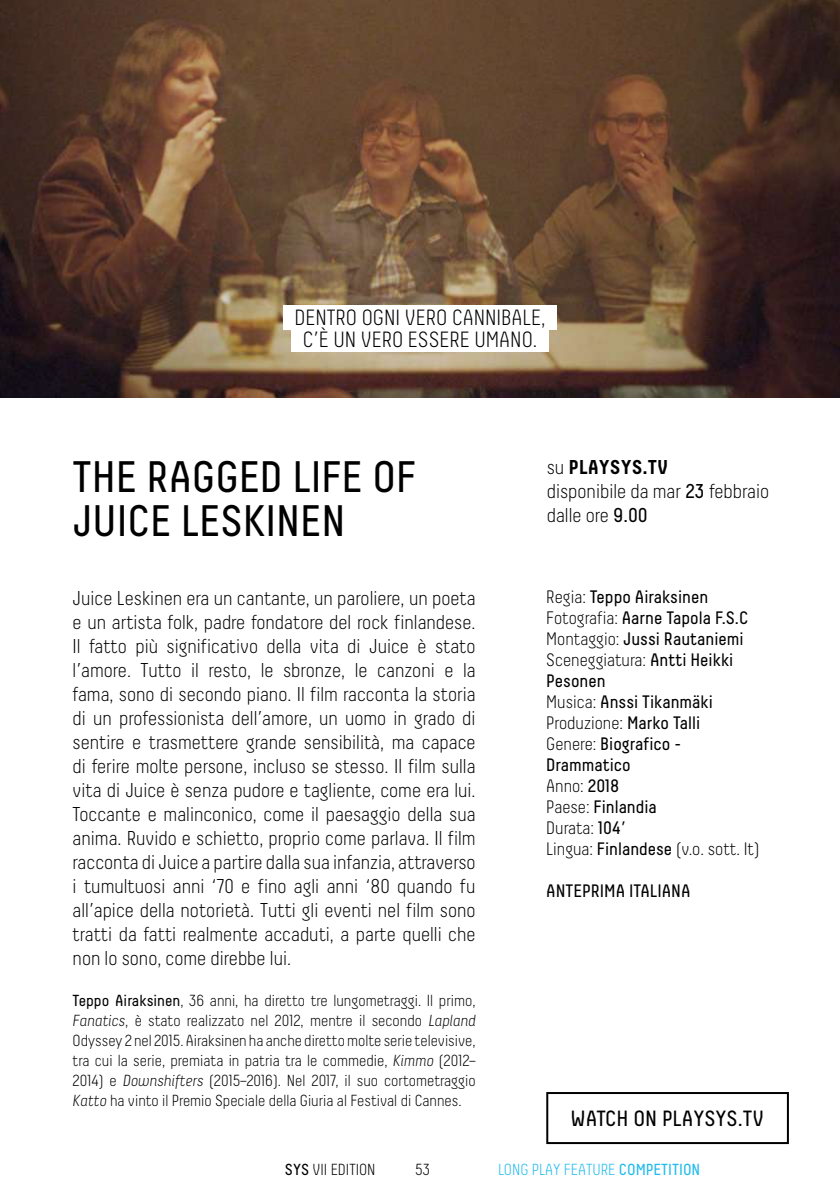
<style>
.page{position:relative;width:840px;height:1191px;background:#fff}
.page>*{position:absolute;margin:0;border:0;box-sizing:border-box;transform-origin:0 0}
.t1{font:44px/44px "Decima";color:#000}
.t2{font:300 22px/22px "Decima";color:#000;text-align:center}
.t3{font:22px "Decima";color:#000}
.t4{font:300 20px/24px "Decima";color:#000;text-align:justify}
.t5{font:18px/21px "Decima";color:#000}
.t6{font:300 16px/20px "Decima";color:#000;text-align:justify}
.t7{font:300 16px "Decima";color:#21bbee}
.s1{font-weight:400}
.s2{font-style:italic}
.s3{font-weight:700}
.s4{font-weight:300}
</style>
<div class="page">
<img style="left:0;top:0;width:839px;height:397px">
<div style="left:283px;top:305px;width:273px;height:25px;background:#fff"></div>
<div style="left:291px;top:327px;width:257px;height:25px;background:#fff"></div>
<div style="left:546px;top:1092px;width:242px;height:52px;border:2px solid #000"></div>
<p class="t2" style="left:294px;top:306px;width:252px">DENTRO OGNI VERO CANNIBALE,<br>C’È UN VERO ESSERE UMANO.</p>
<h1 class="t1" style="left:73px;top:455px;width:344px">THE RAGGED LIFE OF<br>JUICE LESKINEN</h1>
<p class="t4" style="left:73px;top:586px;width:404px">Juice Leskinen era un cantante, un paroliere, un poeta e un artista folk, padre fondatore del rock finlandese.<br>Il fatto più significativo della vita di Juice è stato l’amore. Tutto il resto, le sbronze, le canzoni e la fama, sono di secondo piano. Il film racconta la storia di un professionista dell’amore, un uomo in grado di sentire e trasmettere grande sensibilità, ma capace di ferire molte persone, incluso se stesso. Il film sulla vita di Juice è senza pudore e tagliente, come era lui.<br>Toccante e malinconico, come il paesaggio della sua anima. Ruvido e schietto, proprio come parlava. Il film racconta di Juice a partire dalla sua infanzia, attraverso i tumultuosi anni ‘70 e fino agli anni ‘80 quando fu all’apice della notorietà. Tutti gli eventi nel film sono tratti da fatti realmente accaduti, a parte quelli che non lo sono, come direbbe lui.</p>
<p class="t6" style="left:73px;top:990px;width:404px"><span class="s1">Teppo Airaksinen</span>, 36 anni, ha diretto tre lungometraggi. Il primo, <span class="s2">Fanatics</span>, è stato realizzato nel 2012, mentre il secondo <span class="s2">Lapland </span>Odyssey 2 nel 2015. Airaksinen ha anche diretto molte serie televisive, tra cui la serie, premiata in patria tra le commedie, <span class="s2">Kimmo</span> (2012– 2014) e <span class="s2">Downshifters</span> (2015–2016). Nel 2017, il suo cortometraggio <span class="s2">Katto</span> ha vinto il Premio Speciale della Giuria al Festival di Cannes.</p>
<p class="t4" style="left:546px;top:455px;width:224px;text-align:left">su <span class="s3">PLAYSYS.TV<br></span>disponibile da mar <span class="s1">23</span> febbraio dalle ore <span class="s1">9.00</span></p>
<p class="t5" style="left:546px;top:586px;width:214px"><span class="s4">Regia:</span> Teppo Airaksinen<br><span class="s4">Fotografia:</span> Aarne Tapola F.S.C<br><span class="s4">Montaggio:</span> Jussi Rautaniemi<br><span class="s4">Sceneggiatura:</span> Antti Heikki<br>Pesonen<br><span class="s4">Musica:</span> Anssi Tikanmäki<br><span class="s4">Produzione:</span> Marko Talli<br><span class="s4">Genere:</span> Biografico -<br>Drammatico<br><span class="s4">Anno:</span> 2018<br><span class="s4">Paese:</span> Finlandia<br><span class="s4">Durata:</span> 104’<br><span class="s4">Lingua:</span> Finlandese <span class="s4">(v.o. sott. It)</span></p>
<p class="t5" style="left:546px;top:880px;width:146px">ANTEPRIMA ITALIANA</p>
<p class="t3" style="left:570px;top:1105px;width:195px">WATCH ON PLAYSYS.TV</p>
<p class="t6" style="left:285px;top:1159px;width:92px"><span class="s1">SYS</span> VII EDITION</p>
<p class="t6" style="left:415px;top:1159px;width:16px">53</p>
<p class="t7" style="left:498px;top:1161px;width:203px">LONG PLAY FEATURE <span class="s1">COMPETITION</span></p>
</div>
